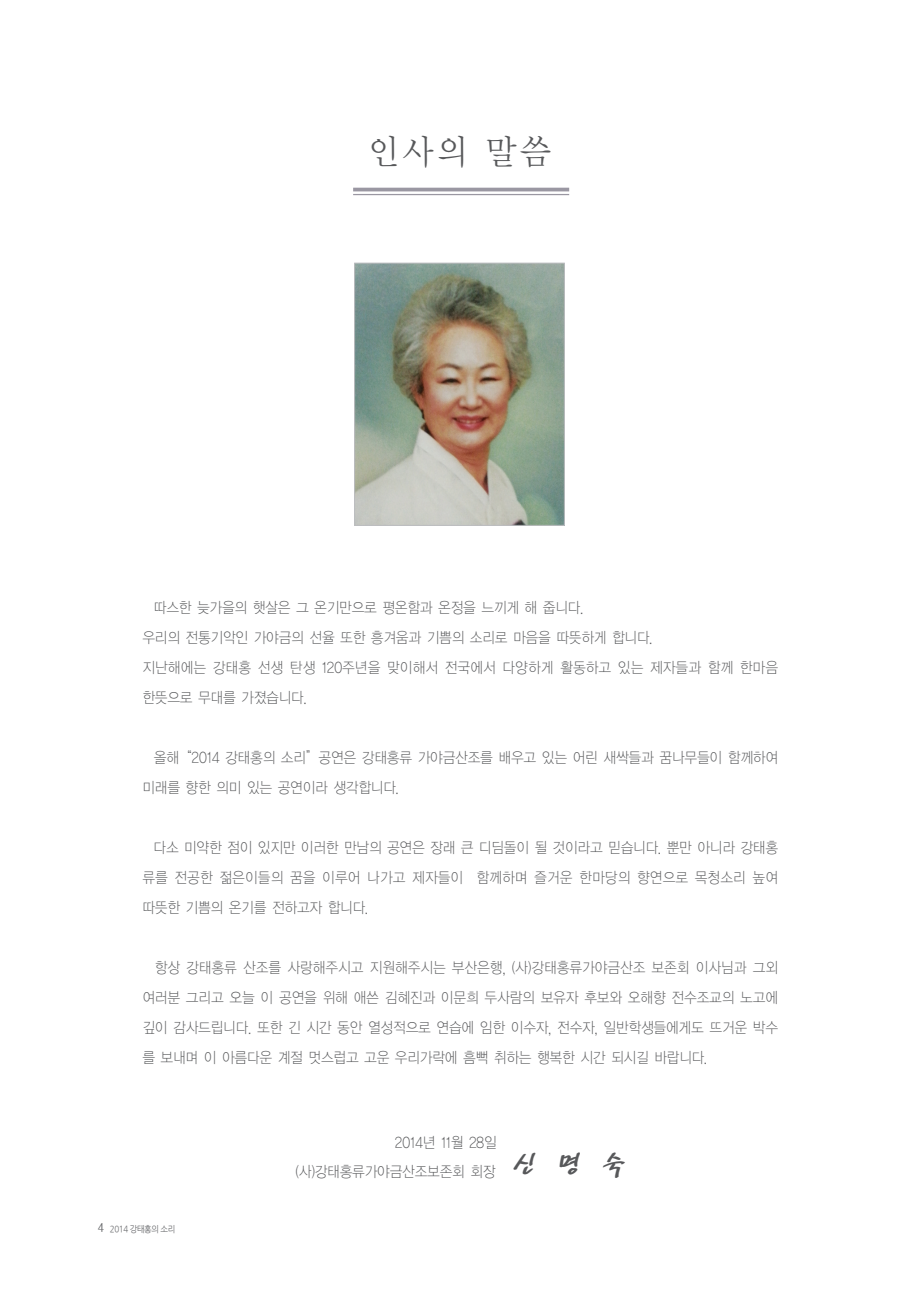
<style>
.page{position:relative;width:919px;height:1289px;background:#fff}
.page>*{position:absolute;margin:0;border:0;box-sizing:border-box;transform-origin:0 0}
.t1{font:36px "YDV Cheers B20";color:#57585a;scale:.9 1}
.t2{font:34.5px "Y Mj O12";color:#57585a;scale:.95 1}
.t3{font:15px/30px "YGO11";letter-spacing:-.075em;color:#57585a;scale:.9 1}
.t4{font:9px "Nanum Gothic";letter-spacing:-.05em;color:#6c6d70;scale:.9 1}
.s1{font-family:"Nanum Myeongjo";font-weight:700;font-size:12px}
</style>
<div class="page">
<img style="left:356px;top:265px;width:206px;height:258px">
<div style="left:354px;top:263px;width:210px;height:262px;border:1px solid #bcbdc0"></div>
<hr style="left:353px;top:188px;width:216px;height:3px;background:#9a97a2">
<hr style="left:353px;top:194px;width:216px;height:1px;background:#9a97a2">
<h2 class="t2" style="left:367px;top:130px;width:196px">인사의 말씀</h2>
<p class="t3" style="left:142px;top:592px;width:708px;text-indent:11px">따스한 늦가을의 햇살은 그 온기만으로 평온함과 온정을 느끼게 해 줍니다.<br>우리의 전통기악인 가야금의 선율 또한 흥겨움과 기쁨의 소리로 마음을 따뜻하게 합니다.<br>지난해에는 강태홍 선생 탄생 120주년을 맞이해서 전국에서 다양하게 활동하고 있는 제자들과 함께 한마음 한뜻으로 무대를 가졌습니다.</p>
<p class="t3" style="left:142px;top:742px;width:708px;text-indent:12px">올해“2014 강태홍의 소리”공연은 강태홍류 가야금산조를 배우고 있는 어린 새싹들과 꿈나무들이 함께하여 미래를 향한 의미 있는 공연이라 생각합니다.</p>
<p class="t3" style="left:142px;top:832px;width:708px;text-align:justify;text-indent:11px">다소 미약한 점이 있지만 이러한 만남의 공연은 장래 큰 디딤돌이 될 것이라고 믿습니다. 뿐만 아니라 강태홍 류를 전공한 젊은이들의 꿈을 이루어 나가고 제자들이 함께하며 즐거운 한마당의 향연으로 목청소리 높여 따뜻한 기쁨의 온기를 전하고자 합니다.</p>
<p class="t3" style="left:142px;top:952px;width:708px;text-align:justify;text-indent:12px">항상 강태홍류 산조를 사랑해주시고 지원해주시는 부산은행, (사)강태홍류가야금산조 보존회 이사님과 그외 여러분 그리고 오늘 이 공연을 위해 애쓴 김혜진과 이문희 두사람의 보유자 후보와 오해향 전수조교의 노고에 깊이 감사드립니다. 또한 긴 시간 동안 열성적으로 연습에 임한 이수자, 전수자, 일반학생들에게도 뜨거운 박수 를 보내며 이 아름다운 계절 멋스럽고 고운 우리가락에 흠뻑 취하는 행복한 시간 되시길 바랍니다.</p>
<p class="t4" style="left:98px;top:1223px;width:88px"><span class="s1">4</span> 2014 강태홍의 소리</p>
<p class="t3" style="left:295px;top:1128px;width:226px;line-height:28.5px;text-align:right">2014년 11월 28일 (사)강태홍류가야금산조보존회 회장</p>
<h1 class="t1" style="left:514px;top:1146px;width:125px">신명숙</h1>
</div>
